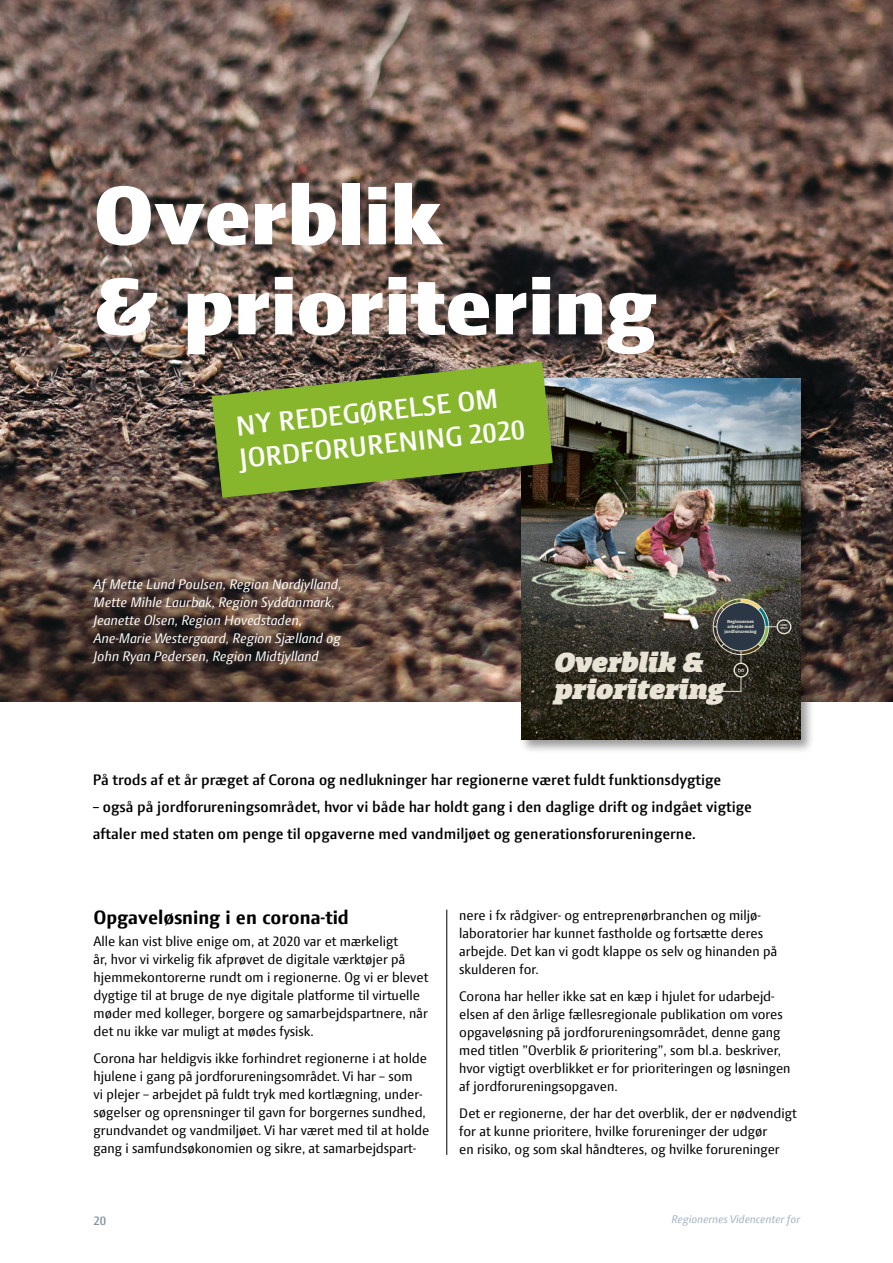
<style>
.page{position:relative;width:893px;height:1263px;background:#fff}
.page>*{position:absolute;margin:0;border:0;box-sizing:border-box;transform-origin:0 0}
.Overskrift{font:800 90px/90px "Press Sans";color:#fff}
.Versal_over_leder{font:600 30px/33px "Press Sans";color:#fff}
.t1{font:italic 900 26.7px/27.2px "Quatro Slab";letter-spacing:-.005em;color:#e8e3d5}
.Mellemrubrik{font:700 21px "Press Sans";color:#000}
.manchet_2{font:600 16.5px/27px "Press Sans";color:#000}
.Brød{font:15px/18px "Press Sans";color:#000}
.byline{font:italic 15px/18px "Press Sans";color:#fff}
.t2{font:600 13.5px "Press Sans";color:#8793a3}
.t3{font:italic 12px "Press Sans";color:#a0b2c1}
.t4{font:700 4.2px/5.1px "Quatro Slab";color:#e8e3d5;text-align:center}
.t5{font:700 2.85px/2.8px "Quatro Slab";color:#e8e3d5}
</style>
<div class="page">
<img style="left:0;top:0;width:893px;height:702px">
<hr style="left:446px;top:909px;width:1px;height:246px;background:#000">
<div style="left:519px;top:376px;width:296px;height:377px;background:#000;opacity:.4"></div>
<img style="left:521px;top:379px;width:279px;height:360px">
<hr style="left:741px;top:599px;width:1px;height:64px;background:#e8e3d5">
<hr style="left:713px;top:626px;width:63px;height:1px;background:#e8e3d5">
<svg style="left:721px;top:599px;width:48px;height:55px"></svg>
<div style="left:717px;top:603px;width:48px;height:48px;background:#2b3744;border-radius:50%"></div>
<div style="left:717px;top:602px;width:48px;height:49px;border:1px solid #e8e3d5;border-radius:50%"></div>
<svg style="left:776px;top:619px;width:15px;height:15px"></svg>
<svg style="left:721px;top:663px;width:27px;height:28px"></svg>
<svg style="left:212px;top:361px;width:341px;height:137px;background:#7a9833"></svg>
<p class="Overskrift" style="left:94px;top:173px;width:564px">Overblik<br>&amp; prioritering</p>
<p class="Versal_over_leder" style="left:235px;top:410px;width:288px;rotate:-6deg">NY REDEGØRELSE OM<br>JORDFORURENING 2020</p>
<p class="byline" style="left:94px;top:575px;width:249px">Af Mette Lund Poulsen, Region Nordjylland, Mette Mihle Laurbak, Region Syddanmark, Jeanette Olsen, Region Hovedstaden, Ane-Marie Westergaard, Region Sjælland og John Ryan Pedersen, Region Midtjylland</p>
<p class="t4" style="left:725px;top:619px;width:33px">Regionernes arbejde med jordforurening</p>
<p class="t5" style="left:780px;top:624px;width:9px">JUNI<br>2021</p>
<p class="t1" style="left:555px;top:649px;width:172px">Overblik &amp; prioritering</p>
<p class="manchet_2" style="left:93px;top:767px;width:630px">På trods af et år præget af Corona og nedlukninger har regionerne været fuldt funktionsdygtige</p>
<p class="manchet_2" style="left:93px;top:794px;width:661px">– også på jordforureningsområdet, hvor vi både har holdt gang i den daglige drift og indgået vigtige aftaler med staten om penge til opgaverne med vandmiljøet og generationsforureningerne.</p>
<p class="Mellemrubrik" style="left:94px;top:907px;width:257px">Opgaveløsning i en corona-tid</p>
<p class="Brød" style="left:94px;top:934px;width:336px">Alle kan vist blive enige om, at 2020 var et mærkeligt<br>år, hvor vi virkelig fik afprøvet de digitale værktøjer på hjemmekontorerne rundt om i regionerne. Og vi er blevet dygtige til at bruge de nye digitale platforme til virtuelle møder med kolleger, borgere og samarbejdspartnere, når det nu ikke var muligt at mødes fysisk.</p>
<p class="Brød" style="left:94px;top:1051px;width:337px">Corona har heldigvis ikke forhindret regionerne i at holde hjulene i gang på jordforureningsområdet. Vi har – som<br>vi plejer – arbejdet på fuldt tryk med kortlægning, under&shy;søgelser og oprensninger til gavn for borgernes sundhed, grundvandet og vandmiljøet. Vi har været med til at holde gang i samfundsøkonomien og sikre, at samarbejdspart-</p>
<p class="Brød" style="left:459px;top:908px;width:319px">nere i fx rådgiver- og entreprenørbranchen og miljø&shy;laboratorier har kunnet fastholde og fortsætte deres arbejde. Det kan vi godt klappe os selv og hinanden på skulderen for.</p>
<p class="Brød" style="left:459px;top:989px;width:333px">Corona har heller ikke sat en kæp i hjulet for udarbejd&shy;elsen af den årlige fællesregionale publikation om vores opgaveløsning på jordforureningsområdet, denne gang med titlen ”Overblik &amp; prioritering”, som bl.a. beskriver, hvor vigtigt overblikket er for prioriteringen og løsningen af jordforureningsopgaven.</p>
<p class="Brød" style="left:459px;top:1106px;width:339px">Det er regionerne, der har det overblik, der er nødvendigt for at kunne prioritere, hvilke forureninger der udgør<br>en risiko, og som skal håndteres, og hvilke forureninger</p>
<p class="t2" style="left:94px;top:1214px;width:14px">20</p>
<p class="t3" style="left:672px;top:1214px;width:130px">Regionernes Videncenter for</p>
</div>
